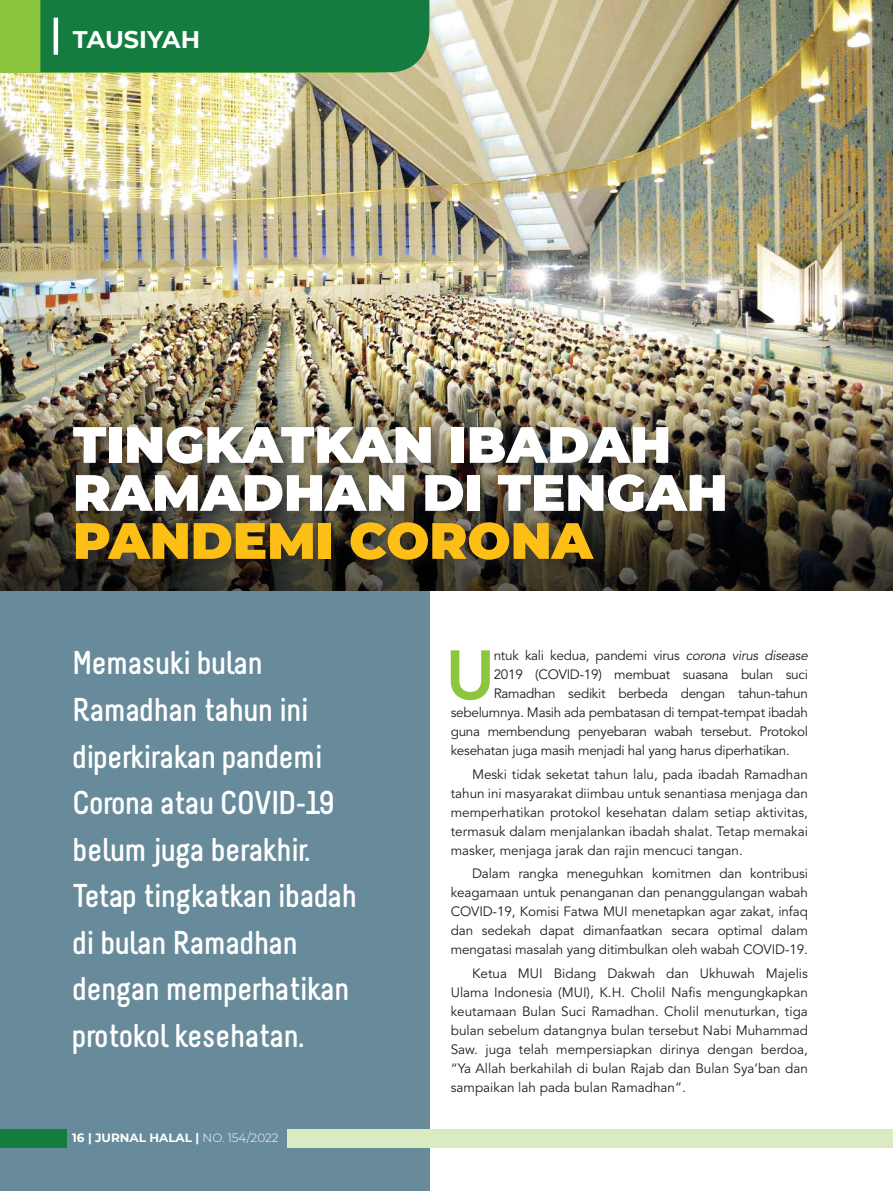
<style>
.page{position:relative;width:893px;height:1191px;background:#fff}
.page>*{position:absolute;margin:0;border:0;box-sizing:border-box;transform-origin:0 0}
.t1{font:800 68.55px "Avenir LT Std";color:#8bc63e}
.t2{font:900 51px/48px "Montserrat";color:#fff}
.t3{font:900 51px "Montserrat";color:#fdbf15}
.t4{font:700 33px/46.5px "Melbourne";letter-spacing:-.01em;color:#fff}
.t5{font:700 24px "Montserrat";color:#fff}
.t6{font:13.5px/19px "Avenir LT Std";letter-spacing:-.02em;color:#231f20;text-align:justify}
.t7{font:700 12px "Montserrat";color:#fff}
.s1{font-weight:300}
.s2{font-style:italic}
</style>
<div class="page">
<div style="left:0;top:544px;width:429px;height:647px;background:#678b9a"></div>
<img style="left:0;top:0;width:893px;height:371px">
<img style="left:0;top:371px;width:893px;height:219px">
<div style="left:69px;top:422px;width:669px;height:150px;background:#231f20;opacity:.4"></div>
<div style="left:0;top:0;width:376px;height:72px;background:#8bc63e"></div>
<div style="left:40px;top:0;width:389px;height:72px;background:#157c40"></div>
<hr style="left:54px;top:18px;width:4px;height:37px;background:#fff">
<div style="left:0;top:1128px;width:66px;height:19px;background:#157c40"></div>
<div style="left:288px;top:1128px;width:605px;height:19px;background:#daeac1"></div>
<h3 class="t5" style="left:73px;top:22px;width:125px">TAUSIYAH</h3>
<h2 class="t2" style="left:73px;top:417px;width:656px">TINGKATKAN IBADAH<br>RAMADHAN DI TENGAH</h2>
<h2 class="t3" style="left:73px;top:502px;width:521px">PANDEMI CORONA</h2>
<h3 class="t4" style="left:72px;top:640px;width:286px">Memasuki bulan<br>Ramadhan tahun ini diperkirakan pandemi<br>Corona atau COVID-19 belum juga berakhir.<br>Tetap tingkatkan ibadah di bulan Ramadhan dengan memperhatikan protokol kesehatan.</h3>
<p class="t7" style="left:72px;top:1128px;width:208px">16 | JURNAL HALAL | <span class="s1">No. 154/2022</span></p>
<h1 class="t1" style="left:445px;top:634px;width:51px">U</h1>
<p class="t6" style="left:494px;top:646px;width:316px">ntuk kali kedua, pandemi virus <span class="s2">corona virus disease</span></p>
<p class="t6" style="left:494px;top:665px;width:316px">2019 (COVID-19) membuat suasana bulan suci</p>
<p class="t6" style="left:494px;top:684px;width:316px">Ramadhan sedikit berbeda dengan tahun-tahun</p>
<p class="t6" style="left:451px;top:703px;width:359px">sebelumnya. Masih ada pembatasan di tempat-tempat ibadah</p>
<p class="t6" style="left:451px;top:722px;width:359px">guna membendung penyebaran wabah tersebut. Protokol</p>
<p class="t6" style="left:451px;top:741px;width:341px">kesehatan juga masih menjadi hal yang harus diperhatikan.</p>
<p class="t6" style="left:451px;top:764px;width:359px;text-indent:21px">Meski tidak seketat tahun lalu, pada ibadah Ramadhan tahun ini masyarakat diimbau untuk senantiasa menjaga dan memperhatikan protokol kesehatan dalam setiap aktivitas, termasuk dalam menjalankan ibadah shalat. Tetap memakai masker, menjaga jarak dan rajin mencuci tangan.</p>
<p class="t6" style="left:451px;top:864px;width:359px;text-indent:21px">Dalam rangka meneguhkan komitmen dan kontribusi keagamaan untuk penanganan dan penanggulangan wabah COVID-19, Komisi Fatwa MUI menetapkan agar zakat, infaq dan sedekah dapat dimanfaatkan secara optimal dalam mengatasi masalah yang ditimbulkan oleh wabah COVID-19.</p>
<p class="t6" style="left:451px;top:963px;width:359px;text-indent:21px">Ketua MUI Bidang Dakwah dan Ukhuwah Majelis Ulama Indonesia (MUI), K.H. Cholil Nafis mengungkapkan keutamaan Bulan Suci Ramadhan. Cholil menuturkan, tiga bulan sebelum datangnya bulan tersebut Nabi Muhammad Saw. juga telah mempersiapkan dirinya dengan berdoa, “Ya Allah berkahilah di bulan Rajab dan Bulan Sya’ban dan sampaikan lah pada bulan Ramadhan”.</p>
</div>
